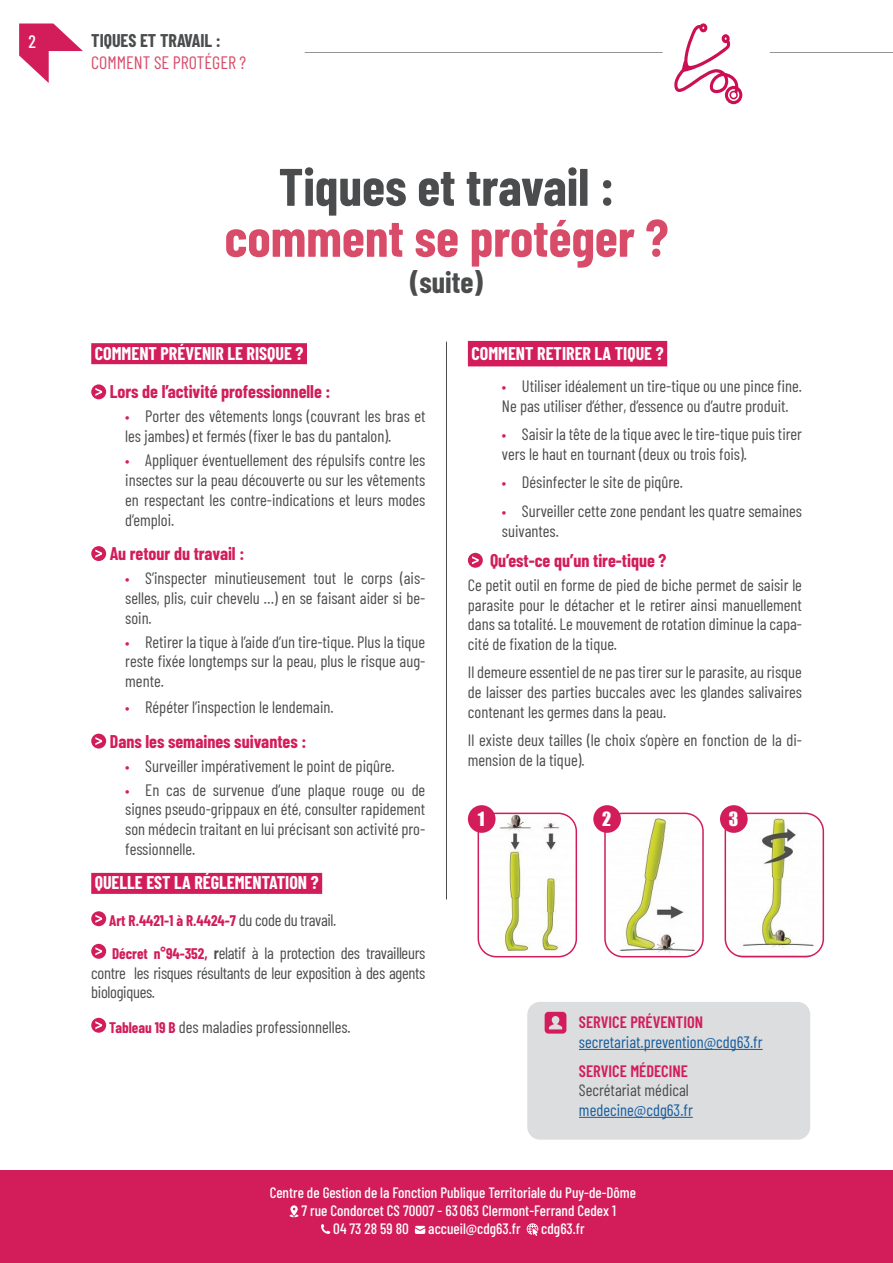
<style>
.page{position:relative;width:893px;height:1263px;background:#fff}
.page>*{position:absolute;margin:0;border:0;box-sizing:border-box;transform-origin:0 0}
.t1{font:700 52.65px "Barlow Condensed";color:#d84c6a}
.t2{font:700 52.65px "Barlow Condensed";color:#4b4c4d}
.t3{font:700 30px "Barlow Condensed";color:#4b4c4d}
.t4{font:700 18px "Barlow Condensed";color:#d21d5a}
.t5{font:700 18px "Barlow Condensed";color:#fff}
.t6{font:18px "Barlow Condensed";color:#d84c6a}
.t7{font:700 18px "Barlow Condensed";color:#4b4c4d}
.t8{font:18px "Impact";color:#fff}
.t9{font:500 18px "Barlow Condensed";color:#fff}
.t10{font:16.5px/19.8px "Barlow Condensed";color:#4b4c4d;text-align:justify}
.t11{font:16.5px "Barlow Condensed";color:#175d9e}
.t12{font:600 16.5px "Barlow Condensed";color:#d21d5a}
.t13{font:500 15px "Barlow Condensed";color:#fff}
.t14{font:700 15px "Barlow Condensed";color:#d21d5a}
.s1{font-size:15px;color:#d21d5a}
.s2{font-weight:400;font-size:16.5px;color:#4b4c4d}
.s3{font-weight:700;font-size:15px;color:#d21d5a}
.s4{font-weight:600}
</style>
<div class="page">
<div style="left:0;top:1171px;width:893px;height:92px;background:#d21d5a"></div>
<svg style="left:290px;top:1205px;width:9px;height:12px"></svg>
<svg style="left:321px;top:1224px;width:9px;height:10px"></svg>
<svg style="left:415px;top:1226px;width:10px;height:8px"></svg>
<svg style="left:527px;top:1223px;width:11px;height:13px"></svg>
<hr style="left:305px;top:52px;width:588px;height:1px;background:#939598">
<svg style="left:19px;top:24px;width:64px;height:59px"></svg>
<svg style="left:662px;top:23px;width:108px;height:82px"></svg>
<div style="left:527px;top:1002px;width:283px;height:138px;background:#dcdddf;border-radius:13px"></div>
<hr style="left:579px;top:1049px;width:184px;height:1px;background:#175d9e">
<hr style="left:579px;top:1117px;width:114px;height:1px;background:#175d9e">
<svg style="left:545px;top:1012px;width:21px;height:21px"></svg>
<div style="left:91px;top:343px;width:216px;height:21px;background:#d21d5a"></div>
<div style="left:91px;top:873px;width:231px;height:21px;background:#d21d5a"></div>
<div style="left:91px;top:384px;width:15px;height:15px;background:#d21d5a;border-radius:50%"></div>
<svg style="left:95px;top:388px;width:7px;height:8px"></svg>
<div style="left:91px;top:546px;width:15px;height:15px;background:#d21d5a;border-radius:50%"></div>
<svg style="left:95px;top:550px;width:7px;height:7px"></svg>
<div style="left:91px;top:734px;width:15px;height:14px;background:#d21d5a;border-radius:50%"></div>
<svg style="left:95px;top:737px;width:7px;height:8px"></svg>
<div style="left:91px;top:911px;width:15px;height:15px;background:#d21d5a;border-radius:50%"></div>
<svg style="left:95px;top:915px;width:7px;height:8px"></svg>
<div style="left:91px;top:944px;width:15px;height:15px;background:#d21d5a;border-radius:50%"></div>
<svg style="left:95px;top:947px;width:7px;height:8px"></svg>
<div style="left:91px;top:1018px;width:15px;height:15px;background:#d21d5a;border-radius:50%"></div>
<svg style="left:95px;top:1021px;width:7px;height:8px"></svg>
<div style="left:468px;top:341px;width:199px;height:25px;background:#d21d5a"></div>
<div style="left:468px;top:553px;width:15px;height:15px;background:#d21d5a;border-radius:50%"></div>
<svg style="left:472px;top:556px;width:7px;height:8px"></svg>
<img style="left:478px;top:813px;width:98px;height:144px">
<div style="left:478px;top:813px;width:99px;height:144px;border:2px solid #d21d5a;border-radius:18px"></div>
<div style="left:468px;top:805px;width:27px;height:28px;background:#d21d5a;border-radius:50%"></div>
<img style="left:605px;top:813px;width:98px;height:144px">
<div style="left:604px;top:813px;width:100px;height:144px;border:2px solid #d21d5a;border-radius:18px"></div>
<div style="left:593px;top:805px;width:28px;height:28px;background:#d21d5a;border-radius:50%"></div>
<img style="left:725px;top:813px;width:98px;height:144px">
<div style="left:725px;top:813px;width:99px;height:144px;border:2px solid #d21d5a;border-radius:18px"></div>
<div style="left:720px;top:805px;width:28px;height:28px;background:#d21d5a;border-radius:50%"></div>
<hr style="left:446px;top:342px;width:1px;height:557px;background:#4b4c4d">
<p class="t9" style="left:28px;top:28px;width:9px">2</p>
<p class="t7" style="left:91px;top:28px;width:131px">TIQUES ET TRAVAIL :</p>
<p class="t6" style="left:91px;top:49px;width:157px">COMMENT SE PROTÉGER ?</p>
<p class="t2" style="left:279px;top:149px;width:337px">Tiques et travail :</p>
<p class="t1" style="left:225px;top:200px;width:445px">comment se protéger ?</p>
<p class="t3" style="left:410px;top:261px;width:74px">(suite)</p>
<p class="t5" style="left:95px;top:340px;width:210px">COMMENT PRÉVENIR LE RISQUE ?</p>
<p class="t4" style="left:110px;top:379px;width:222px">Lors de l’activité professionnelle :</p>
<p class="t10" style="left:125px;top:405px;width:302px"><span class="s1">•</span> Porter des vêtements longs (couvrant les bras et les jambes) et fermés (fixer le bas du pantalon).</p>
<p class="t10" style="left:125px;top:449px;width:302px"><span class="s1">•</span> Appliquer éventuellement des répulsifs contre les insectes sur la peau découverte ou sur les vêtements en respectant les contre-indications et leurs modes d’emploi.</p>
<p class="t4" style="left:110px;top:541px;width:136px">Au retour du travail :</p>
<p class="t10" style="left:125px;top:567px;width:302px"><span class="s1">•</span> S’inspecter minutieusement tout le corps (ais&shy;selles, plis, cuir chevelu …) en se faisant aider si be&shy;soin.</p>
<p class="t10" style="left:125px;top:631px;width:302px"><span class="s1">•</span> Retirer la tique à l’aide d’un tire-tique. Plus la tique reste fixée longtemps sur la peau, plus le risque aug&shy;mente.</p>
<p class="t10" style="left:125px;top:696px;width:210px"><span class="s1">•</span> Répéter l’inspection le lendemain.</p>
<p class="t4" style="left:110px;top:728px;width:198px">Dans les semaines suivantes :</p>
<p class="t10" style="left:125px;top:754px;width:271px"><span class="s1">•</span> Surveiller impérativement le point de piqûre.</p>
<p class="t10" style="left:125px;top:778px;width:302px"><span class="s1">•</span> En cas de survenue d’une plaque rouge ou de signes pseudo-grippaux en été, consulter rapidement son médecin traitant en lui précisant son activité pro&shy;fessionnelle.</p>
<p class="t5" style="left:95px;top:870px;width:225px">QUELLE EST LA RÉGLEMENTATION ?</p>
<p class="t14" style="left:109px;top:910px;width:229px">Art R.4421-1 à R.4424-7 <span class="s2">du code du travail.</span></p>
<p class="t10" style="left:91px;top:942px;width:336px;text-indent:21px"><span class="s3">Décret n°94-352,</span> <span class="s4">r</span>elatif à la protection des travailleurs contre les risques résultants de leur exposition à des agents biologiques.</p>
<p class="t10" style="left:109px;top:1016px;width:243px"><span class="s3">Tableau 19 B</span> des maladies professionnelles.</p>
<p class="t5" style="left:471px;top:340px;width:194px">COMMENT RETIRER LA TIQUE ?</p>
<p class="t10" style="left:502px;top:375px;width:302px"><span class="s1">•</span> Utiliser idéalement un tire-tique ou une pince fine.<br>Ne pas utiliser d’éther, d’essence ou d’autre produit.</p>
<p class="t10" style="left:502px;top:423px;width:302px"><span class="s1">•</span> Saisir la tête de la tique avec le tire-tique puis tirer vers le haut en tournant (deux ou trois fois).</p>
<p class="t10" style="left:502px;top:471px;width:183px"><span class="s1">•</span> Désinfecter le site de piqûre.</p>
<p class="t10" style="left:502px;top:500px;width:302px"><span class="s1">•</span> Surveiller cette zone pendant les quatre semaines suivantes.</p>
<p class="t4" style="left:490px;top:547px;width:178px">Qu’est-ce qu’un tire-tique ?</p>
<p class="t10" style="left:468px;top:574px;width:336px">Ce petit outil en forme de pied de biche permet de saisir le parasite pour le détacher et le retirer ainsi manuellement dans sa totalité. Le mouvement de rotation diminue la capa&shy;cité de fixation de la tique.</p>
<p class="t10" style="left:468px;top:661px;width:336px">Il demeure essentiel de ne pas tirer sur le parasite, au risque de laisser des parties buccales avec les glandes salivaires contenant les germes dans la peau.</p>
<p class="t10" style="left:468px;top:729px;width:336px">Il existe deux tailles (le choix s’opère en fonction de la di&shy;mension de la tique).</p>
<p class="t8" style="left:478px;top:805px;width:8px">1</p>
<p class="t8" style="left:602px;top:805px;width:11px">2</p>
<p class="t8" style="left:729px;top:805px;width:11px">3</p>
<p class="t12" style="left:579px;top:1011px;width:126px">SERVICE PRÉVENTION</p>
<p class="t11" style="left:579px;top:1030px;width:185px">secretariat.prevention@cdg63.fr</p>
<p class="t12" style="left:579px;top:1059px;width:111px">SERVICE MÉDECINE</p>
<p class="t10" style="left:579px;top:1079px;width:111px">Secrétariat médical</p>
<p class="t11" style="left:579px;top:1098px;width:115px">medecine@cdg63.fr</p>
<p class="t13" style="left:270px;top:1182px;width:368px">Centre de Gestion de la Fonction Publique Territoriale du Puy-de-Dôme</p>
<p class="t13" style="left:302px;top:1200px;width:316px">7 rue Condorcet CS 70007 - 63 063 Clermont-Ferrand Cedex 1</p>
<p class="t13" style="left:333px;top:1218px;width:77px">04 73 28 59 80</p>
<p class="t13" style="left:428px;top:1218px;width:94px">accueil@cdg63.fr</p>
<p class="t13" style="left:541px;top:1218px;width:45px">cdg63.fr</p>
</div>
